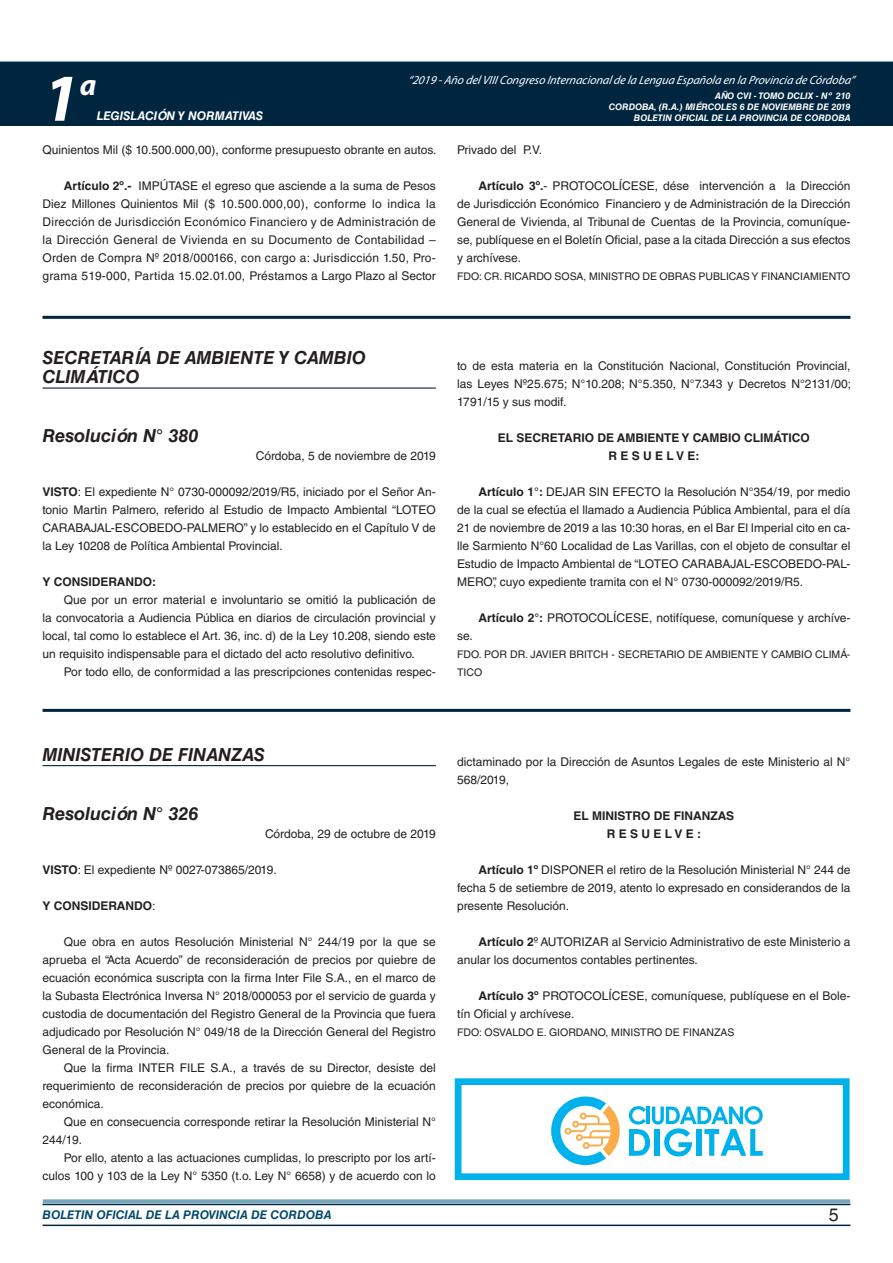
<style>
.page{position:relative;width:893px;height:1263px;background:#fff}
.page>*{position:absolute;margin:0;border:0;box-sizing:border-box;transform-origin:0 0}
.t1{font:italic 700 67.5px "Myriad Pro";color:#fff}
.t2{font:italic 700 30px "Myriad Pro";color:#fff}
.t3{font:italic 700 18px/19.5px "Helvetica LT Std";color:#231f20}
.t4{font:18px "Helvetica LT Std";color:#231f20}
.t5{font:12px/18px "Helvetica LT Std";color:#231f20;text-align:justify}
.t6{font:700 12px/18px "Helvetica LT Std";color:#231f20;text-align:center}
.t7{font:italic 12px "Myriad Pro";color:#fff}
.t8{font:italic 700 12px "Helvetica LT Std";color:#004b6c}
.t9{font:italic 700 12px "Helvetica LT Std";color:#fff}
.t10{font:10.5px "Helvetica LT Std";color:#231f20}
.t11{font:italic 700 9px/10.8px "Helvetica LT Std";color:#fff;text-align:right}
.s1{font-weight:700}
.s2{font-weight:400}
</style>
<div class="page">
<div style="left:0;top:61px;width:893px;height:6px;background:#73a5b8"></div>
<div style="left:0;top:62px;width:893px;height:64px;background:#00263f"></div>
<hr style="left:43px;top:1224px;width:807px;height:2px;background:#00263f">
<div style="left:42px;top:1198px;width:809px;height:8px;background:#fff;opacity:.75"></div>
<hr style="left:43px;top:316px;width:807px;height:3px;background:#00263f">
<hr style="left:43px;top:387px;width:393px;height:2px;background:#00263f">
<hr style="left:43px;top:709px;width:807px;height:3px;background:#00263f">
<hr style="left:43px;top:765px;width:393px;height:1px;background:#00263f">
<svg style="left:629px;top:1106px;width:134px;height:50px"></svg>
<svg style="left:551px;top:1096px;width:69px;height:69px"></svg>
<div style="left:455px;top:1078px;width:395px;height:102px;border:2px solid #00b1ec"></div>
<div style="left:455px;top:1079px;width:394px;height:100px;border:6px solid #00b1ec"></div>
<h1 class="t1" style="left:43px;top:54px;width:38px">1</h1>
<h2 class="t2" style="left:80px;top:66px;width:18px">a</h2>
<p class="t9" style="left:97px;top:109px;width:168px">LEGISLACIÓN Y NORMATIVAS</p>
<p class="t7" style="left:408px;top:72px;width:448px">“2019 -Año delVIIICongreso Internacionalde la Lengua Esp añola en la Provincia de Córdoba”</p>
<p class="t11" style="left:609px;top:91px;width:243px">AÑO CVI - TOMO DCLIX - Nº 210<br>CORDOBA, (R.A.) MIÉRCOLES 6 DE NOVIEMBRE DE 2019<br>BOLETIN OFICIAL DE LA PROVINCIA DE CORDOBA</p>
<p class="t5" style="left:43px;top:141px;width:396px">Quinientos Mil ($ 10.500.000,00), conforme presupuesto obrante en autos.</p>
<p class="t5" style="left:43px;top:177px;width:395px;text-indent:21px"><span class="s1">Artículo 2º.-</span> IMPÚTASE el egreso que asciende a la suma de Pesos Diez Millones Quinientos Mil ($ 10.500.000,00), conforme lo indica la Dirección de Jurisdicción Económico Financiero y de Administración de la Dirección General de Vivienda en su Documento de Contabilidad – Orden de Compra Nº 2018/000166, con cargo a: Jurisdicción 1.50, Pro&shy;grama 519-000, Partida 15.02.01.00, Préstamos a Largo Plazo al Sector</p>
<p class="t5" style="left:457px;top:141px;width:86px">Privado del P.V.</p>
<p class="t5" style="left:457px;top:177px;width:395px;text-indent:21px"><span class="s1">Artículo 3º.</span>- PROTOCOLÍCESE, dése intervención a la Dirección de Jurisdicción Económico Financiero y de Administración de la Dirección General de Vivienda, al Tribunal de Cuentas de la Provincia, comuníque&shy;se, publíquese en el Boletín Oficial, pase a la citada Dirección a sus efectos y archívese.</p>
<p class="t10" style="left:457px;top:270px;width:395px">FDO: CR. RICARDO SOSA, MINISTRO DE OBRAS PUBLICAS Y FINANCIAMIENTO</p>
<h3 class="t3" style="left:43px;top:347px;width:325px">SECRETARÍA DE AMBIENTE Y CAMBIO<br>CLIMÁTICO</h3>
<h3 class="t3" style="left:43px;top:425px;width:157px">Resolución N° 380</h3>
<p class="t5" style="left:256px;top:447px;width:181px">Córdoba, 5 de noviembre de 2019</p>
<p class="t5" style="left:43px;top:483px;width:395px"><span class="s1">VISTO</span>: El expediente N° 0730-000092/2019/R5, iniciado por el Señor An&shy;tonio Martin Palmero, referido al Estudio de Impacto Ambiental “LOTEO CARABAJAL-ESCOBEDO-PALMERO” y lo establecido en el Capítulo V de la Ley 10208 de Política Ambiental Provincial.</p>
<p class="t6" style="left:43px;top:572px;width:115px">Y CONSIDERANDO:</p>
<p class="t5" style="left:43px;top:591px;width:395px;text-indent:21px">Que por un error material e involuntario se omitió la publicación de la convocatoria a Audiencia Pública en diarios de circulación provincial y local, tal como lo establece el Art. 36, inc. d) de la Ley 10.208, siendo este un requisito indispensable para el dictado del acto resolutivo definitivo.</p>
<p class="t5" style="left:64px;top:663px;width:374px">Por todo ello, de conformidad a las prescripciones contenidas respec-</p>
<p class="t5" style="left:457px;top:357px;width:395px">to de esta materia en la Constitución Nacional, Constitución Provincial, las Leyes Nº25.675; N°10.208; N°5.350, N°7.343 y Decretos N°2131/00; 1791/15 y sus modif.</p>
<p class="t6" style="left:498px;top:428px;width:313px">EL SECRETARIO DE AMBIENTE Y CAMBIO CLIMÁTICO<br>R E S U E L V E:</p>
<p class="t5" style="left:457px;top:483px;width:395px;text-indent:21px"><span class="s1">Artículo 1°:</span> DEJAR SIN EFECTO la Resolución N°354/19, por medio de la cual se efectúa el llamado a Audiencia Pública Ambiental, para el día 21 de noviembre de 2019 a las 10:30 horas, en el Bar El Imperial cito en ca&shy;lle Sarmiento N°60 Localidad de Las Varillas, con el objeto de consultar el Estudio de Impacto Ambiental de “LOTEO CARABAJAL-ESCOBEDO-PAL-MERO”, cuyo expediente tramita con el N° 0730-000092/2019/R5.</p>
<p class="t5" style="left:478px;top:609px;width:374px"><span class="s1">Artículo 2°:</span> PROTOCOLÍCESE, notifíquese, comuníquese y archíve-</p>
<p class="t5" style="left:457px;top:627px;width:17px">se.</p>
<p class="t10" style="left:457px;top:648px;width:86px">Fdo. Por Dr. Javier</p>
<p class="t10" style="left:569px;top:648px;width:15px">Britch</p>
<p class="t10" style="left:611px;top:648px;width:22px">- Secretario</p>
<p class="t10" style="left:688px;top:648px;width:32px">de Ambiente</p>
<p class="t10" style="left:761px;top:648px;width:32px">y CAmbio</p>
<p class="t10" style="left:815px;top:648px;width:15px">Climá</p>
<p class="t10" style="left:847px;top:648px;width:5px">-</p>
<p class="t10" style="left:457px;top:666px;width:8px">tico</p>
<h3 class="t3" style="left:43px;top:744px;width:224px">MINISTERIO DE FINANZAS</h3>
<h3 class="t3" style="left:43px;top:803px;width:157px">Resolución N° 326</h3>
<p class="t5" style="left:265px;top:825px;width:172px">Córdoba, 29 de octubre de 2019</p>
<p class="t5" style="left:43px;top:861px;width:236px"><span class="s1">VISTO</span>: El expediente Nº 0027-073865/2019.</p>
<p class="t6" style="left:43px;top:896px;width:115px">Y CONSIDERANDO<span class="s2">:</span></p>
<p class="t5" style="left:43px;top:933px;width:395px;text-indent:21px">Que obra en autos Resolución Ministerial N° 244/19 por la que se aprueba el “Acta Acuerdo” de reconsideración de precios por quiebre de ecuación económica suscripta con la firma Inter File S.A., en el marco de la Subasta Electrónica Inversa N° 2018/000053 por el servicio de guarda y custodia de documentación del Registro General de la Provincia que fuera adjudicado por Resolución N° 049/18 de la Dirección General del Registro General de la Provincia.</p>
<p class="t5" style="left:43px;top:1059px;width:395px;text-indent:21px">Que la firma INTER FILE S.A., a través de su Director, desiste del requerimiento de reconsideración de precios por quiebre de la ecuación económica.</p>
<p class="t5" style="left:43px;top:1113px;width:395px;text-indent:21px">Que en consecuencia corresponde retirar la Resolución Ministerial N°<br>244/19.</p>
<p class="t5" style="left:43px;top:1149px;width:395px;text-align:right">Por ello, atento a las actuaciones cumplidas, lo prescripto por los artí&shy;culos 100 y 103 de la Ley N° 5350 (t.o. Ley N° 6658) y de acuerdo con lo</p>
<p class="t5" style="left:457px;top:753px;width:395px">dictaminado por la Dirección de Asuntos Legales de este Ministerio al N°<br>568/2019,</p>
<p class="t6" style="left:573px;top:806px;width:162px">EL MINISTRO DE FINANZAS<br>R E S U E L V E :</p>
<p class="t5" style="left:457px;top:861px;width:395px;text-indent:21px"><span class="s1">Artículo 1º</span> DISPONER el retiro de la Resolución Ministerial N° 244 de fecha 5 de setiembre de 2019, atento lo expresado en considerandos de la presente Resolución.</p>
<p class="t5" style="left:457px;top:933px;width:395px;text-indent:21px"><span class="s1">Artículo 2</span>º AUTORIZAR al Servicio Administrativo de este Ministerio a anular los documentos contables pertinentes.</p>
<p class="t5" style="left:457px;top:987px;width:395px;text-indent:21px"><span class="s1">Artículo 3º</span> PROTOCOLÍCESE, comuníquese, publíquese en el Bole&shy;tín Oficial y archívese.</p>
<p class="t10" style="left:457px;top:1026px;width:279px">FDO: OSVALDO E. GIORDANO, MINISTRO DE FINANZAS</p>
<p class="t8" style="left:43px;top:1208px;width:290px">BOLETIN OFICIAL DE LA PROVINCIA DE CORDOBA</p>
<h3 class="t4" style="left:829px;top:1204px;width:12px">5</h3>
</div>
